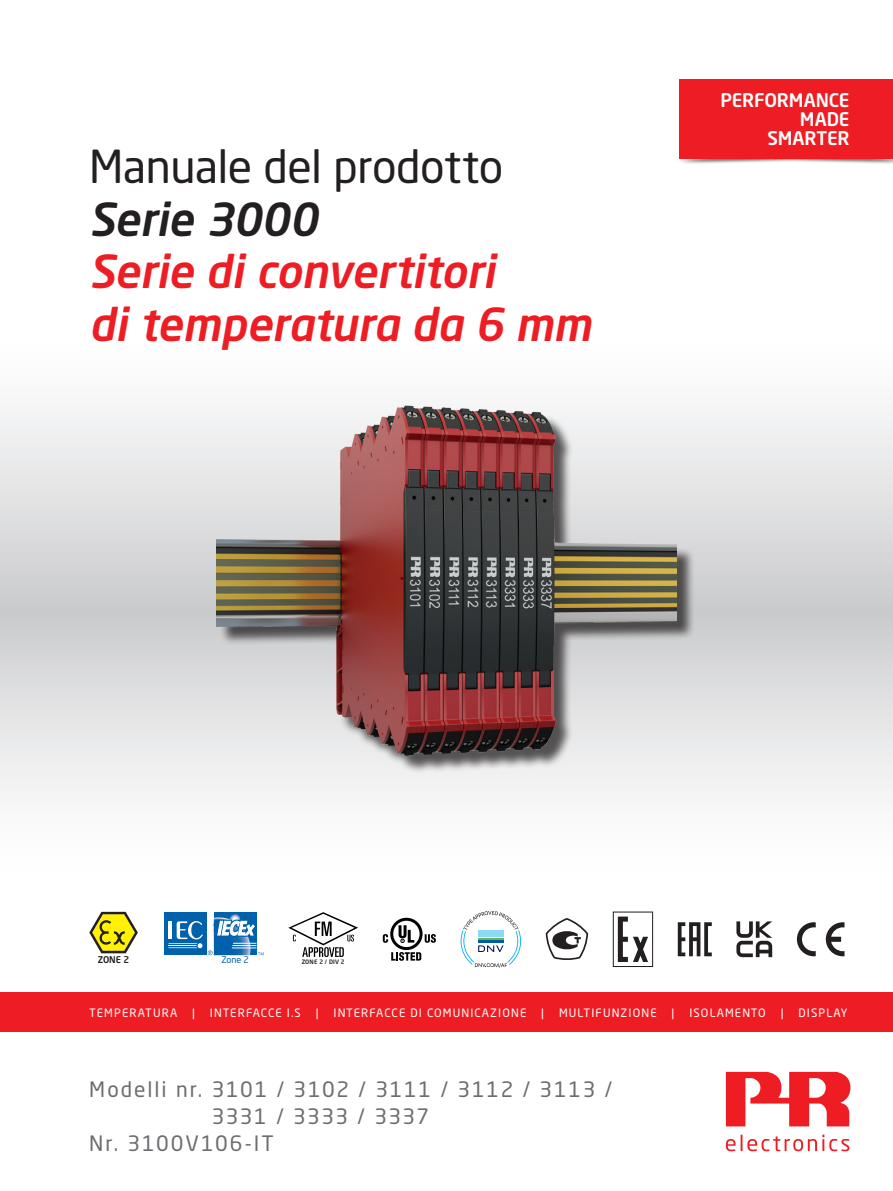
<style>
.page{position:relative;width:893px;height:1191px;background:#fff}
.page>*{position:absolute;margin:0;border:0;box-sizing:border-box;transform-origin:0 0}
.t1{font:italic 500 45px/52.5px "Neo Sans Pro";letter-spacing:-.005em;color:#ee1d23}
.t2{font:45px "Neo Sans Pro";letter-spacing:-.01em;color:#231f20}
.t3{font:italic 500 45px "Neo Sans Pro";letter-spacing:-.005em;color:#231f20}
.t4{font:21px "Neo Sans Pro";letter-spacing:.08em;color:#6c6d70}
.t5{font:500 18.6px/19px "Neo Sans Std";letter-spacing:-.01em;color:#fff;text-align:right}
.t6{font:11.4px "Neo Sans Pro";letter-spacing:.1em;color:#fff}
.t7{font:500 9.3px "Neo Sans Pro";color:#231f20}
.t8{font:9px "Neo Sans Pro";color:#0161aa}
.t9{font:500 6px "Neo Sans Pro";letter-spacing:.03em;color:#231f20}
</style>
<div class="page">
<svg style="left:0;top:408px;width:893px;height:387px"></svg>
<div style="left:0;top:992px;width:893px;height:40px;background:#ee1d23"></div>
<svg style="left:726px;top:1134px;width:123px;height:17px"></svg>
<svg style="left:726px;top:1071px;width:124px;height:55px"></svg>
<img style="left:679px;top:153px;width:214px;height:11px">
<div style="left:680px;top:79px;width:213px;height:80px;background:#ee1d23"></div>
<svg style="left:826px;top:922px;width:18px;height:34px"></svg>
<svg style="left:797px;top:922px;width:19px;height:34px"></svg>
<div style="left:214px;top:912px;width:42px;height:43px;background:#0161aa"></div>
<div style="left:164px;top:912px;width:43px;height:43px;background:#0161aa"></div>
<svg style="left:169px;top:913px;width:95px;height:42px"></svg>
<svg style="left:89px;top:911px;width:49px;height:42px"></svg>
<svg style="left:678px;top:922px;width:34px;height:34px"></svg>
<div style="left:219px;top:409px;width:476px;height:365px;background:#231f20;opacity:.75"></div>
<img style="left:217px;top:405px;width:459px;height:370px">
<svg style="left:383px;top:917px;width:53px;height:43px"></svg>
<svg style="left:546px;top:918px;width:42px;height:42px"></svg>
<svg style="left:461px;top:911px;width:60px;height:56px"></svg>
<svg style="left:288px;top:912px;width:70px;height:45px"></svg>
<svg style="left:613px;top:911px;width:40px;height:56px"></svg>
<svg style="left:736px;top:921px;width:36px;height:36px"></svg>
<h1 class="t2" style="left:89px;top:139px;width:415px">Manuale del prodotto</h1>
<h1 class="t3" style="left:89px;top:191px;width:230px">Serie 3000</h1>
<h1 class="t1" style="left:89px;top:244px;width:503px">Serie di convertitori<br>di temperatura da 6 mm</h1>
<h3 class="t5" style="left:720px;top:90px;width:131px">PERFORMANCE<br>MADE<br>SMARTER</h3>
<p class="t7" style="left:98px;top:953px;width:33px">ZONE 2</p>
<p class="t8" style="left:221px;top:954px;width:29px">Zone 2</p>
<p class="t9" style="left:302px;top:958px;width:45px">ZONE 2 / DIV 2</p>
<p class="t6" style="left:89px;top:1005px;width:90px">TEMPERATURA</p>
<p class="t6" style="left:192px;top:1005px;width:4px">|</p>
<p class="t6" style="left:210px;top:1005px;width:92px">INTERFACCE I.S</p>
<p class="t6" style="left:316px;top:1005px;width:4px">|</p>
<p class="t6" style="left:334px;top:1005px;width:194px">INTERFACCE DI COMUNICAZIONE</p>
<p class="t6" style="left:541px;top:1005px;width:4px">|</p>
<p class="t6" style="left:559px;top:1005px;width:99px">MULTIFUNZIONE</p>
<p class="t6" style="left:672px;top:1005px;width:4px">|</p>
<p class="t6" style="left:689px;top:1005px;width:78px">ISOLAMENTO</p>
<p class="t6" style="left:781px;top:1005px;width:4px">|</p>
<p class="t6" style="left:798px;top:1005px;width:51px">DISPLAY</p>
<h2 class="t4" style="left:89px;top:1076px;width:524px">Modelli nr. 3101 / 3102 / 3111 / 3112 / 3113 /</h2>
<h2 class="t4" style="left:212px;top:1103px;width:219px">3331 / 3333 / 3337</h2>
<h2 class="t4" style="left:89px;top:1130px;width:186px">Nr. 3100V106-IT</h2>
</div>
